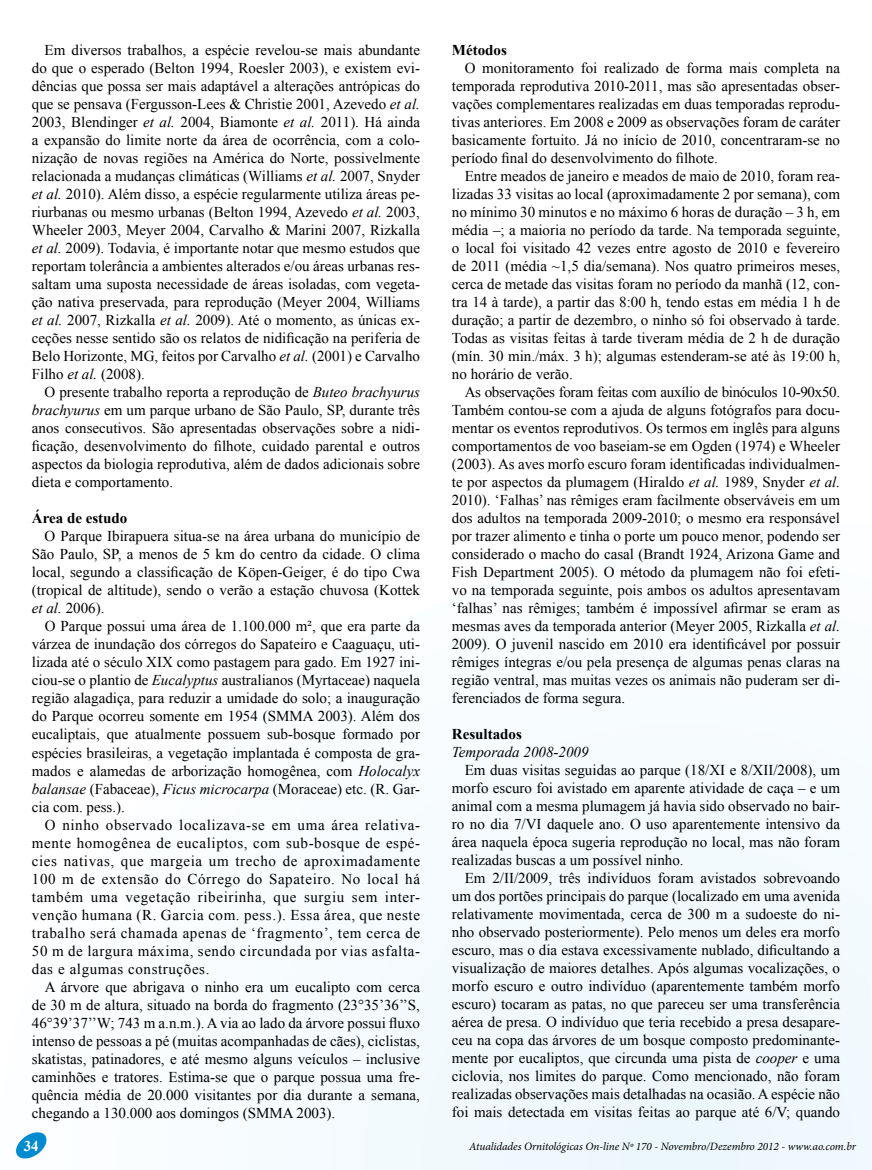
<style>
.page{position:relative;width:872px;height:1170px;background:#fff}
.page>*{position:absolute;margin:0;border:0;box-sizing:border-box;transform-origin:0 0}
.t1{font:15px/18px "Times New Roman";color:#000;text-align:justify}
.t2{font:700 15px "Times New Roman";color:#000}
.t3{font:italic 15px "Times New Roman";color:#000}
.t4{font:700 15px "Times New Roman";color:#fff}
.t5{font:italic 11.25px "Minion Pro";letter-spacing:-.005em;color:#000}
.s1{font-style:italic}
</style>
<div class="page">
<div style="left:330px;top:807px;width:541px;height:362px;background:#f2f9fd"></div>
<svg style="left:871px;top:952px;width:1px;height:217px"></svg>
<svg style="left:16px;top:1132px;width:31px;height:27px"></svg>
<p class="t1" style="left:32px;top:41px;width:390px;text-indent:13px">Em diversos trabalhos, a espécie revelou-se mais abundante do que o esperado (Belton 1994, Roesler 2003), e existem evi&shy;dências que possa ser mais adaptável a alterações antrópicas do que se pensava (Fergusson-Lees &amp; Christie 2001, Azevedo <span class="s1">et al.<br></span>2003, Blendinger <span class="s1">et al.</span> 2004, Biamonte <span class="s1">et al.</span> 2011). Há ainda a expansão do limite norte da área de ocorrência, com a colo&shy;nização de novas regiões na América do Norte, possivelmente relacionada a mudanças climáticas (Williams <span class="s1">et al.</span> 2007, Snyder <span class="s1">et al.</span> 2010). Além disso, a espécie regularmente utiliza áreas pe&shy;riurbanas ou mesmo urbanas (Belton 1994, Azevedo <span class="s1">et al.</span> 2003, Wheeler 2003, Meyer 2004, Carvalho &amp; Marini 2007, Rizkalla <span class="s1">et al.</span> 2009). Todavia, é importante notar que mesmo estudos que reportam tolerância a ambientes alterados e/ou áreas urbanas res&shy;saltam uma suposta necessidade de áreas isoladas, com vegeta&shy;ção nativa preservada, para reprodução (Meyer 2004, Williams <span class="s1">et al.</span> 2007, Rizkalla <span class="s1">et al.</span> 2009). Até o momento, as únicas ex&shy;ceções nesse sentido são os relatos de nidificação na periferia de Belo Horizonte, MG, feitos por Carvalho <span class="s1">et al.</span> (2001) e Carvalho Filho <span class="s1">et al.</span> (2008).</p>
<p class="t1" style="left:32px;top:383px;width:390px;text-indent:13px">O presente trabalho reporta a reprodução de <span class="s1">Buteo brachyurus brachyurus</span> em um parque urbano de São Paulo, SP, durante três anos consecutivos. São apresentadas observações sobre a nidi&shy;ficação, desenvolvimento do filhote, cuidado parental e outros aspectos da biologia reprodutiva, além de dados adicionais sobre dieta e comportamento.</p>
<p class="t2" style="left:32px;top:508px;width:97px">Área de estudo</p>
<p class="t1" style="left:32px;top:527px;width:389px;text-indent:13px">O Parque Ibirapuera situa-se na área urbana do município de São Paulo, SP, a menos de 5 km do centro da cidade. O clima local, segundo a classificação de Köpen-Geiger, é do tipo Cwa (tropical de altitude), sendo o verão a estação chuvosa (Kottek <span class="s1">et al.</span> 2006).</p>
<p class="t1" style="left:32px;top:617px;width:390px;text-indent:13px">O Parque possui uma área de 1.100.000 m², que era parte da várzea de inundação dos córregos do Sapateiro e Caaguaçu, uti&shy;lizada até o século XIX como pastagem para gado. Em 1927 ini&shy;ciou-se o plantio de <span class="s1">Eucalyptus</span> australianos (Myrtaceae) naquela região alagadiça, para reduzir a umidade do solo; a inauguração do Parque ocorreu somente em 1954 (SMMA 2003). Além dos eucaliptais, que atualmente possuem sub-bosque formado por espécies brasileiras, a vegetação implantada é composta de gra&shy;mados e alamedas de arborização homogênea, com <span class="s1">Holocalyx balansae</span> (Fabaceae), <span class="s1">Ficus microcarpa</span> (Moraceae) etc. (R. Gar&shy;cia com. pess.).</p>
<p class="t1" style="left:32px;top:815px;width:390px;text-indent:13px">O ninho observado localizava-se em uma área relativa&shy;mente homogênea de eucaliptos, com sub-bosque de espé&shy;cies nativas, que margeia um trecho de aproximadamente 100 m de extensão do Córrego do Sapateiro. No local há também uma vegetação ribeirinha, que surgiu sem inter&shy;venção humana (R. Garcia com. pess.). Essa área, que neste trabalho será chamada apenas de ‘fragmento’, tem cerca de 50 m de largura máxima, sendo circundada por vias asfalta&shy;das e algumas construções.</p>
<p class="t1" style="left:32px;top:977px;width:390px;text-indent:13px">A árvore que abrigava o ninho era um eucalipto com cerca de 30 m de altura, situado na borda do fragmento (23°35’36’’S, 46°39’37’’W; 743 m a.n.m.). A via ao lado da árvore possui fluxo intenso de pessoas a pé (muitas acompanhadas de cães), ciclistas, skatistas, patinadores, e até mesmo alguns veículos – inclusive caminhões e tratores. Estima-se que o parque possua uma fre&shy;quência média de 20.000 visitantes por dia durante a semana, chegando a 130.000 aos domingos (SMMA 2003).</p>
<p class="t2" style="left:452px;top:39px;width:56px">Métodos</p>
<p class="t1" style="left:452px;top:59px;width:390px;text-indent:13px">O monitoramento foi realizado de forma mais completa na temporada reprodutiva 2010-2011, mas são apresentadas obser&shy;vações complementares realizadas em duas temporadas reprodu&shy;tivas anteriores. Em 2008 e 2009 as observações foram de caráter basicamente fortuito. Já no início de 2010, concentraram-se no período final do desenvolvimento do filhote.</p>
<p class="t1" style="left:452px;top:167px;width:390px;text-indent:13px">Entre meados de janeiro e meados de maio de 2010, foram rea&shy;lizadas 33 visitas ao local (aproximadamente 2 por semana), com no mínimo 30 minutos e no máximo 6 horas de duração – 3 h, em média –; a maioria no período da tarde. Na temporada seguinte, o local foi visitado 42 vezes entre agosto de 2010 e fevereiro de 2011 (média ~1,5 dia/semana). Nos quatro primeiros meses, cerca de metade das visitas foram no período da manhã (12, con&shy;tra 14 à tarde), a partir das 8:00 h, tendo estas em média 1 h de duração; a partir de dezembro, o ninho só foi observado à tarde.<br>Todas as visitas feitas à tarde tiveram média de 2 h de duração (mín. 30 min./máx. 3 h); algumas estenderam-se até às 19:00 h, no horário de verão.</p>
<p class="t1" style="left:452px;top:383px;width:390px;text-indent:13px">As observações foram feitas com auxílio de binóculos 10-90x50.<br>Também contou-se com a ajuda de alguns fotógrafos para docu&shy;mentar os eventos reprodutivos. Os termos em inglês para alguns comportamentos de voo baseiam-se em Ogden (1974) e Wheeler (2003). As aves morfo escuro foram identificadas individualmen&shy;te por aspectos da plumagem (Hiraldo <span class="s1">et al.</span> 1989, Snyder <span class="s1">et al.<br></span>2010). ‘Falhas’ nas rêmiges eram facilmente observáveis em um dos adultos na temporada 2009-2010; o mesmo era responsável por trazer alimento e tinha o porte um pouco menor, podendo ser considerado o macho do casal (Brandt 1924, Arizona Game and Fish Department 2005). O método da plumagem não foi efeti&shy;vo na temporada seguinte, pois ambos os adultos apresentavam ‘falhas’ nas rêmiges; também é impossível afirmar se eram as mesmas aves da temporada anterior (Meyer 2005, Rizkalla <span class="s1">et al.<br></span>2009). O juvenil nascido em 2010 era identificável por possuir rêmiges íntegras e/ou pela presença de algumas penas claras na região ventral, mas muitas vezes os animais não puderam ser di&shy;ferenciados de forma segura.</p>
<p class="t2" style="left:452px;top:723px;width:72px">Resultados</p>
<p class="t3" style="left:452px;top:741px;width:138px">Temporada 2008-2009</p>
<p class="t1" style="left:452px;top:761px;width:390px;text-indent:13px">Em duas visitas seguidas ao parque (18/XI e 8/XII/2008), um morfo escuro foi avistado em aparente atividade de caça – e um animal com a mesma plumagem já havia sido observado no bair&shy;ro no dia 7/VI daquele ano. O uso aparentemente intensivo da área naquela época sugeria reprodução no local, mas não foram realizadas buscas a um possível ninho.</p>
<p class="t1" style="left:452px;top:869px;width:390px;text-indent:13px">Em 2/II/2009, três indivíduos foram avistados sobrevoando um dos portões principais do parque (localizado em uma avenida relativamente movimentada, cerca de 300 m a sudoeste do ni&shy;nho observado posteriormente). Pelo menos um deles era morfo escuro, mas o dia estava excessivamente nublado, dificultando a visualização de maiores detalhes. Após algumas vocalizações, o morfo escuro e outro indivíduo (aparentemente também morfo escuro) tocaram as patas, no que pareceu ser uma transferência aérea de presa. O indivíduo que teria recebido a presa desapare&shy;ceu na copa das árvores de um bosque composto predominante&shy;mente por eucaliptos, que circunda uma pista de <span class="s1">cooper</span> e uma ciclovia, nos limites do parque. Como mencionado, não foram realizadas observações mais detalhadas na ocasião. A espécie não foi mais detectada em visitas feitas ao parque até 6/V; quando</p>
<p class="t4" style="left:24px;top:1134px;width:17px">34</p>
<p class="t5" style="left:469px;top:1138px;width:388px">Atualidades Ornitológicas On-line Nº 170 - Novembro/Dezembro 2012 - www.ao.com.br</p>
</div>
